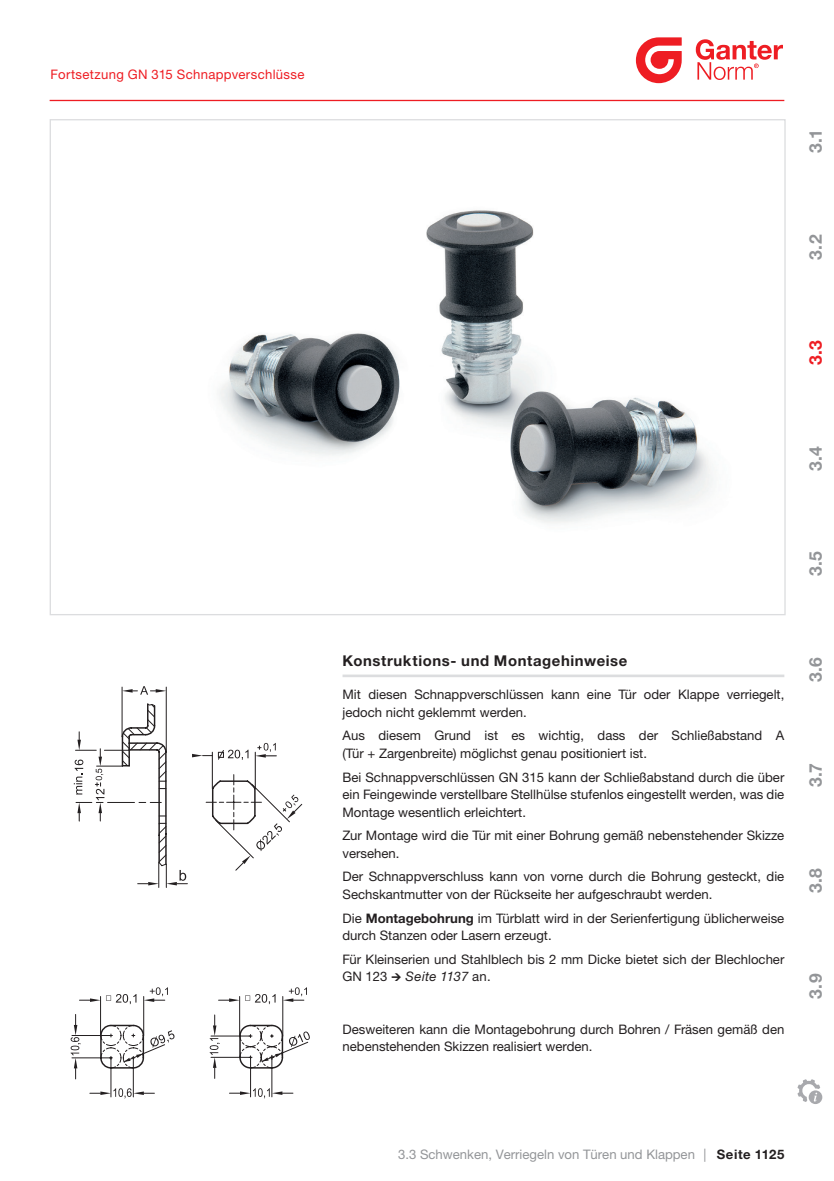
<style>
.page{position:relative;width:834px;height:1181px;background:#fff}
.page>*{position:absolute;margin:0;border:0;box-sizing:border-box;transform-origin:0 0}
.t1{font:700 17.5px "Helvetica Neue LT Pro";color:#939598}
.t2{font:700 17.5px "Helvetica Neue LT Pro";color:#ee1d23}
.t3{font:700 14.88px "Helvetica Neue LT Pro";letter-spacing:.04em;color:#231f20}
.t4{font:13.12px/17.5px "Helvetica Neue LTW1 G";color:#231f20}
.t5{font:13.12px "Helvetica Neue LT Pro";color:#939598}
.t6{font:13.12px "Helvetica Neue LTW1 G";letter-spacing:.025em;color:#ee1d23}
.t7{font:700 13.12px "Helvetica Neue LTW1 G";letter-spacing:.045em;color:#231f20}
.s1{font-weight:700}
.s2{font-style:italic}
.s3{font-weight:400;color:#939598}
</style>
<div class="page">
<hr style="left:50px;top:100px;width:734px;height:1px;background:#ee1d23">
<svg style="left:797px;top:1079px;width:26px;height:25px"></svg>
<svg style="left:635px;top:37px;width:46px;height:46px"></svg>
<svg style="left:695px;top:39px;width:87px;height:41px"></svg>
<img style="left:219px;top:210px;width:495px;height:313px">
<hr style="left:342px;top:674px;width:442px;height:3px;background:#dcdddf">
<hr style="left:122px;top:687px;width:1px;height:49px;background:#231f20">
<hr style="left:166px;top:687px;width:1px;height:65px;background:#231f20">
<svg style="left:122px;top:686px;width:44px;height:8px"></svg>
<svg style="left:74px;top:702px;width:229px;height:185px"></svg>
<hr style="left:100px;top:996px;width:1px;height:39px;background:#231f20">
<svg style="left:79px;top:998px;width:21px;height:4px"></svg>
<hr style="left:239px;top:996px;width:1px;height:40px;background:#231f20">
<svg style="left:218px;top:998px;width:21px;height:4px"></svg>
<hr style="left:143px;top:996px;width:1px;height:39px;background:#231f20">
<hr style="left:282px;top:996px;width:1px;height:40px;background:#231f20">
<svg style="left:283px;top:987px;width:24px;height:15px"></svg>
<hr style="left:72px;top:1057px;width:39px;height:1px;background:#231f20">
<hr style="left:72px;top:1035px;width:39px;height:1px;background:#231f20">
<svg style="left:71px;top:1014px;width:10px;height:65px"></svg>
<hr style="left:111px;top:1058px;width:1px;height:39px;background:#231f20">
<hr style="left:133px;top:1058px;width:1px;height:39px;background:#231f20">
<svg style="left:90px;top:1088px;width:64px;height:10px"></svg>
<hr style="left:250px;top:1058px;width:1px;height:39px;background:#231f20">
<hr style="left:271px;top:1058px;width:1px;height:39px;background:#231f20">
<svg style="left:229px;top:1088px;width:64px;height:10px"></svg>
<svg style="left:99px;top:1015px;width:211px;height:63px"></svg>
<svg style="left:245px;top:994px;width:30px;height:10px"></svg>
<svg style="left:144px;top:987px;width:24px;height:15px"></svg>
<svg style="left:106px;top:994px;width:30px;height:10px"></svg>
<p class="t6" style="left:50px;top:67px;width:255px">Fortsetzung GN 315 Schnappverschlüsse</p>
<h1 class="t1" style="left:804px;top:153px;width:25px;rotate:-90deg">3.1</h1>
<h1 class="t1" style="left:804px;top:260px;width:27px;rotate:-90deg">3.2</h1>
<h1 class="t2" style="left:804px;top:365px;width:27px;rotate:-90deg">3.3</h1>
<h1 class="t1" style="left:804px;top:471px;width:26px;rotate:-90deg">3.4</h1>
<h1 class="t1" style="left:804px;top:576px;width:27px;rotate:-90deg">3.5</h1>
<p class="t3" style="left:342px;top:651px;width:286px">Konstruktions- und Montagehinweise</p>
<p class="t4" style="left:342px;top:685px;width:443px">Mit diesen Schnappverschlüssen kann eine Tür oder Klappe verriegelt, jedoch nicht geklemmt werden.</p>
<p class="t4" style="left:342px;top:727px;width:443px">Aus diesem Grund ist es wichtig, dass der Schließabstand A (Tür + Zargenbreite) möglichst genau positioniert ist.</p>
<p class="t4" style="left:342px;top:768px;width:443px;text-align:justify">Bei Schnappverschlüssen GN 315 kann der Schließabstand durch die über ein Feingewinde verstellbare Stellhülse stufenlos eingestellt werden, was die Montage wesentlich erleichtert.</p>
<p class="t4" style="left:342px;top:826px;width:443px">Zur Montage wird die Tür mit einer Bohrung gemäß nebenstehender Skizze versehen.</p>
<p class="t4" style="left:342px;top:868px;width:443px">Der Schnappverschluss kann von vorne durch die Bohrung gesteckt, die<br>Sechskantmutter von der Rückseite her aufgeschraubt werden.</p>
<p class="t4" style="left:342px;top:909px;width:443px">Die <span class="s1">Montagebohrung</span> im Türblatt wird in der Serienfertigung üblicherweise durch Stanzen oder Lasern erzeugt.</p>
<p class="t4" style="left:342px;top:950px;width:443px">Für Kleinserien und Stahlblech bis 2 mm Dicke bietet sich der Blechlocher<br>GN 123 <span class="s2">→ Seite 1137</span> an.</p>
<p class="t4" style="left:342px;top:1020px;width:443px">Desweiteren kann die Montagebohrung durch Bohren / Fräsen gemäß den nebenstehenden Skizzen realisiert werden.</p>
<h1 class="t1" style="left:804px;top:682px;width:26px;rotate:-90deg">3.6</h1>
<h1 class="t1" style="left:804px;top:787px;width:26px;rotate:-90deg">3.7</h1>
<h1 class="t1" style="left:804px;top:893px;width:27px;rotate:-90deg">3.8</h1>
<h1 class="t1" style="left:804px;top:998px;width:27px;rotate:-90deg">3.9</h1>
<p class="t5" style="left:398px;top:1147px;width:298px">3.3 Schwenken, Verriegeln von Türen und Klappen</p>
<p class="t7" style="left:703px;top:1146px;width:82px"><span class="s3">|</span> Seite 1125</p>
</div>
